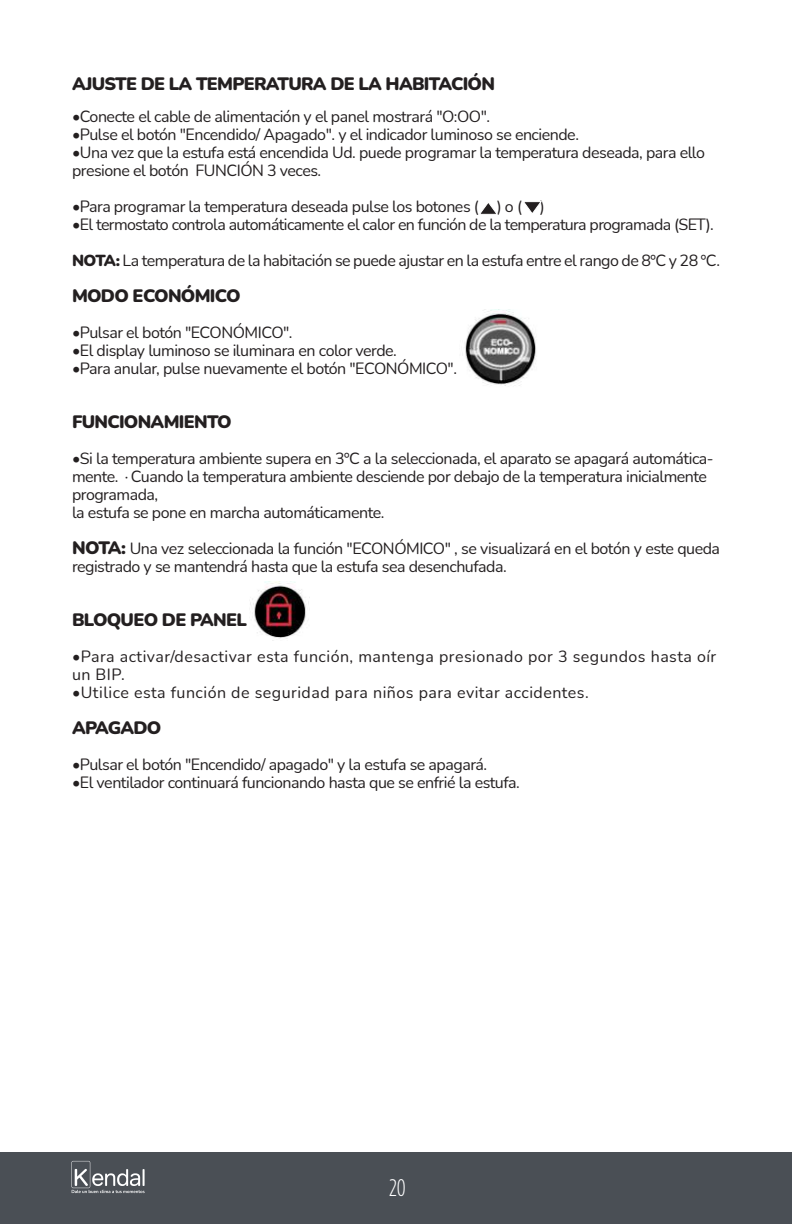
<style>
.page{position:relative;width:792px;height:1224px;background:#fff}
.page>*{position:absolute;margin:0;border:0;box-sizing:border-box;transform-origin:0 0}
.t1{font:300 condensed 24px "Gotham HTF";color:#fff}
.t2{font:900 18px "Nunito";letter-spacing:-.04em;color:#231f20}
.t3{font:16px/18px "Nunito";letter-spacing:-.03em;color:#231f20}
.t4{font:16px/18px "Nunito";letter-spacing:.03em;color:#231f20}
.s1{font-weight:900}
.s2{font-weight:900;font-size:18px}
</style>
<div class="page">
<div style="left:0;top:1152px;width:792px;height:72px;background:#4a4f55"></div>
<svg style="left:71px;top:1161px;width:74px;height:32px"></svg>
<svg style="left:480px;top:203px;width:16px;height:11px"></svg>
<svg style="left:524px;top:201px;width:16px;height:12px"></svg>
<img style="left:464px;top:310px;width:72px;height:76px">
<img style="left:250px;top:582px;width:60px;height:57px">
<p class="t2" style="left:72px;top:71px;width:425px">AJUSTE DE LA TEMPERATURA DE LA HABITACIÓN</p>
<p class="t3" style="left:72px;top:107px;width:420px"><span class="s1">•</span>Conecte el cable de alimentación y el panel mostrará "O:OO".</p>
<p class="t3" style="left:72px;top:125px;width:508px"><span class="s1">•</span>Pulse el botón "Encendido/ Apagado". y el indicador luminoso se enciende.</p>
<p class="t3" style="left:72px;top:143px;width:635px"><span class="s1">•</span>Una vez que la estufa está encendida Ud. puede programar la temperatura deseada, para ello presione el botón FUNCIÓN 3 veces.</p>
<p class="t3" style="left:72px;top:197px;width:474px"><span class="s1">•</span>Para programar la temperatura deseada pulse los botones ( ) o ( )</p>
<p class="t3" style="left:72px;top:215px;width:643px"><span class="s1">•</span>El termostato controla automáticamente el calor en función de la temperatura programada (SET).</p>
<p class="t3" style="left:72px;top:251px;width:650px"><span class="s1">NOTA:</span> La temperatura de la habitación se puede ajustar en la estufa entre el rango de 8ºC y 28 ºC.</p>
<p class="t2" style="left:72px;top:283px;width:170px">MODO ECONÓMICO</p>
<p class="t3" style="left:72px;top:323px;width:222px"><span class="s1">•</span>Pulsar el botón "ECONÓMICO".</p>
<p class="t3" style="left:72px;top:341px;width:326px"><span class="s1">•</span>El display luminoso se iluminara en color verde.</p>
<p class="t3" style="left:72px;top:359px;width:387px"><span class="s1">•</span>Para anular, pulse nuevamente el botón "ECONÓMICO".</p>
<p class="t2" style="left:72px;top:409px;width:161px">FUNCIONAMIENTO</p>
<p class="t3" style="left:72px;top:449px;width:643px"><span class="s1">•</span>Si la temperatura ambiente supera en 3ºC a la seleccionada, el aparato se apagará automática&shy;mente. ∙Cuando la temperatura ambiente desciende por debajo de la temperatura inicialmente programada,<br>la estufa se pone en marcha automáticamente.</p>
<p class="t3" style="left:72px;top:539px;width:650px"><span class="s2">NOTA:</span> Una vez seleccionada la función "ECONÓMICO" , se visualizará en el botón y este queda registrado y se mantendrá hasta que la estufa sea desenchufada.</p>
<p class="t2" style="left:72px;top:607px;width:177px">BLOQUEO DE PANEL</p>
<p class="t4" style="left:72px;top:647px;width:646px"><span class="s1">•</span>Para activar/desactivar esta función, mantenga presionado por 3 segundos hasta oír un BIP.</p>
<p class="t4" style="left:72px;top:683px;width:518px"><span class="s1">•</span>Utilice esta función de seguridad para niños para evitar accidentes.</p>
<p class="t2" style="left:72px;top:715px;width:91px">APAGADO</p>
<p class="t3" style="left:72px;top:755px;width:417px"><span class="s1">•</span>Pulsar el botón "Encendido/ apagado" y la estufa se apagará.</p>
<p class="t3" style="left:72px;top:773px;width:449px"><span class="s1">•</span>El ventilador continuará funcionando hasta que se enfrié la estufa.</p>
<h1 class="t1" style="left:389px;top:1175px;width:18px">20</h1>
</div>
